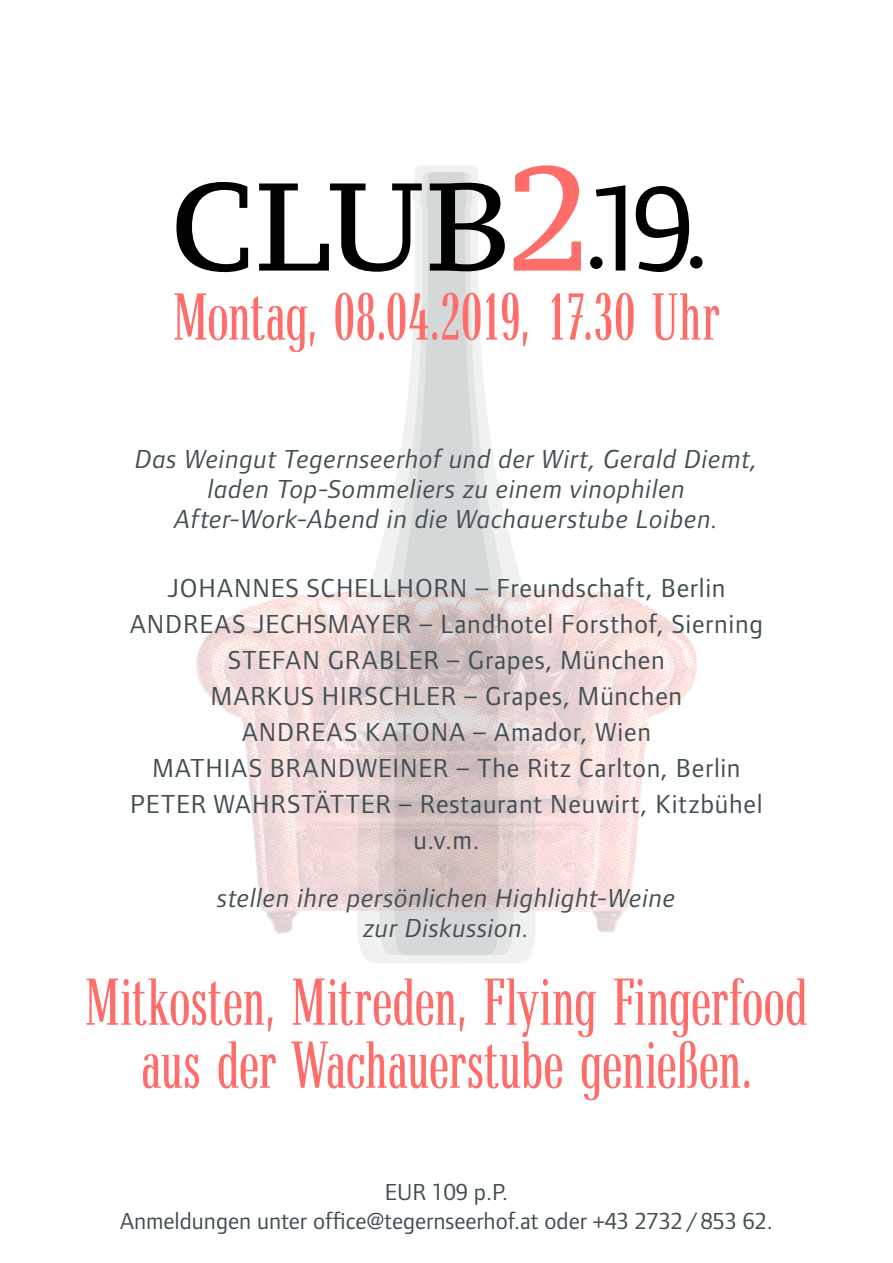
<style>
.page{position:relative;width:893px;height:1263px;background:#fff}
.page>*{position:absolute;margin:0;border:0;box-sizing:border-box;transform-origin:0 0}
.t1{font:69px/63px "Baltica Extra Cond";letter-spacing:-.005em;color:#ff6d6a;text-align:center}
.t2{font:27px/36px "Foundry Form Sans";letter-spacing:.03em;color:#424e52;text-align:center}
.t3{font:italic 27px/30px "Foundry Form Sans";letter-spacing:.025em;color:#424e52;text-align:center}
.t4{font:24px/28.8px "Foundry Form Sans";color:#424e52;text-align:center}
</style>
<div class="page">
<img style="left:196px;top:589px;width:501px;height:345px">
<svg style="left:358px;top:166px;width:177px;height:797px"></svg>
<svg style="left:379px;top:172px;width:135px;height:783px"></svg>
<svg style="left:395px;top:172px;width:103px;height:783px"></svg>
<div style="left:590px;top:257px;width:12px;height:12px;background:#000;border-radius:50%"></div>
<svg style="left:514px;top:165px;width:67px;height:106px"></svg>
<svg style="left:176px;top:182px;width:329px;height:90px"></svg>
<svg style="left:596px;top:185px;width:106px;height:87px"></svg>
<h1 class="t1" style="left:173px;top:287px;width:548px">Montag, 08.04.2019, 17.30 Uhr</h1>
<p class="t3" style="left:135px;top:444px;width:624px">Das Weingut Tegernseerhof und der Wirt, Gerald Diemt, laden Top-Sommeliers zu einem vinophilen<br>After-Work-Abend in die Wachauerstube Loiben.</p>
<p class="t2" style="left:130px;top:569px;width:634px">JOHANNES SCHELLHORN – Freundschaft, Berlin ANDREAS JECHSMAYER – Landhotel Forsthof, Sierning STEFAN GRABLER – Grapes, München<br>MARKUS HIRSCHLER – Grapes, München<br>ANDREAS KATONA – Amador, Wien<br>MATHIAS BRANDWEINER – The Ritz Carlton, Berlin PETER WAHRSTÄTTER – Restaurant Neuwirt, Kitzbühel u.v.m.</p>
<p class="t3" style="left:217px;top:883px;width:459px">stellen ihre persönlichen Highlight-Weine zur Diskussion.</p>
<h1 class="t1" style="left:85px;top:972px;width:724px">Mitkosten, Mitreden, Flying Fingerfood aus der Wachauerstube genießen.</h1>
<p class="t4" style="left:120px;top:1177px;width:654px">EUR 109 p.P.<br>Anmeldungen unter office@tegernseerhof.at oder +43 2732/853 62.</p>
</div>
